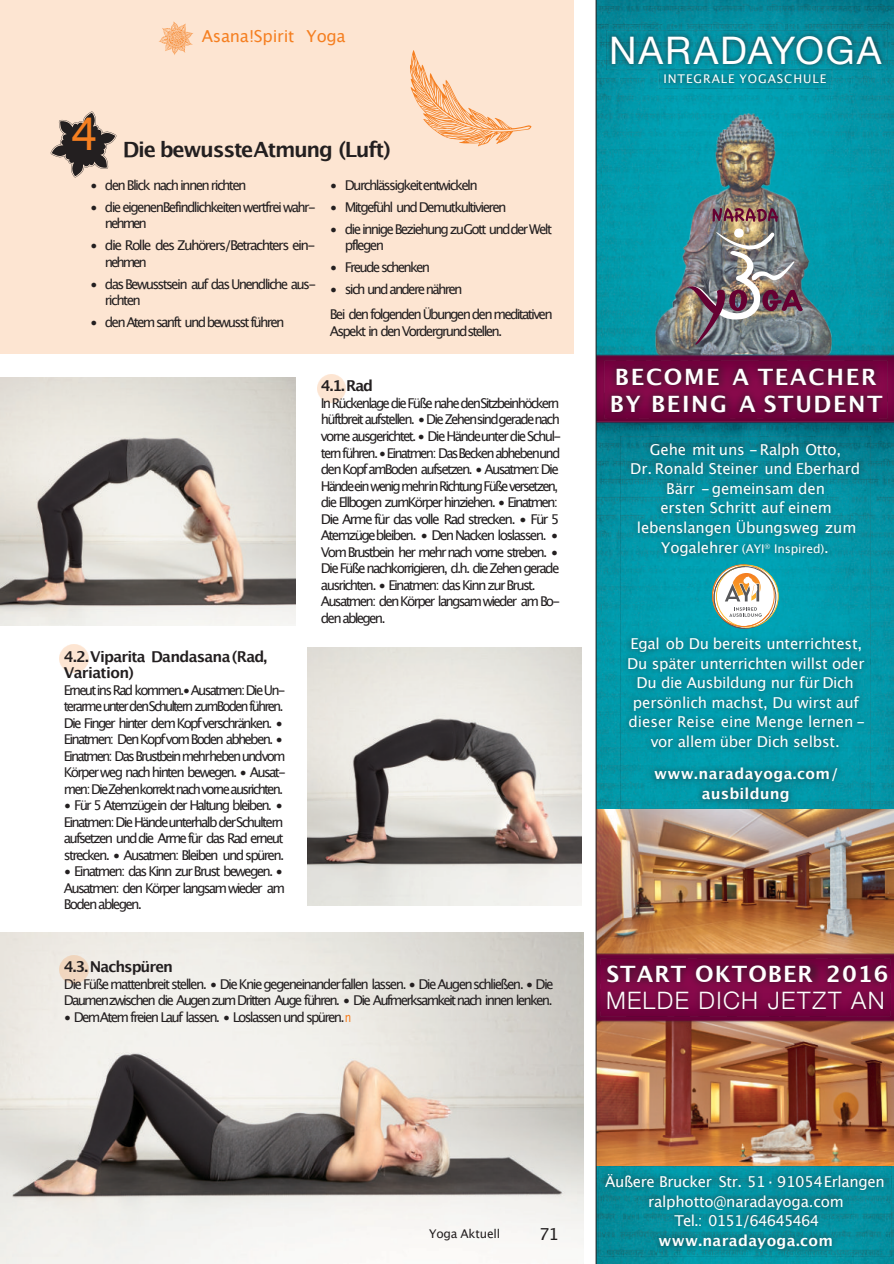
<style>
.page{position:relative;width:894px;height:1264px;background:#fff}
.page>*{position:absolute;margin:0;border:0;box-sizing:border-box;transform-origin:0 0}
.t1{font:37.95px "Helvetica Neue";letter-spacing:.05em;color:#fff}
.t2{font:300 24px "Helvetica Neue";letter-spacing:.055em;color:#fff}
.t3{font:700 22.5px/27px "Lucida Grande";letter-spacing:.07em;color:#fff}
.t4{font:700 22.5px "Lucida Grande";letter-spacing:.045em;color:#fff}
.t5{font:700 21px "Lucida Grande";letter-spacing:-.06em;color:#231f20}
.t6{font:16.5px "Lucida Grande";letter-spacing:-.015em;color:#f57f21}
.t7{font:16.5px "Lucida Grande";color:#231f20}
.t8{font:15px/19.5px "Lucida Grande";letter-spacing:-.015em;color:#fff;text-align:center}
.t9{font:700 15px/16.5px "Lucida Grande";letter-spacing:-.05em;color:#231f20}
.t10{font:700 15px/19.5px "Lucida Grande";letter-spacing:.025em;color:#fff;text-align:center}
.t11{font:13.5px/16.5px "Lucida Grande";letter-spacing:-.13em;color:#231f20}
.t12{font:12px "Lucida Grande";letter-spacing:-.01em;color:#fff}
.t13{font:12px "Lucida Grande";letter-spacing:.075em;color:#fff}
.t14{font:12px "Lucida Grande";letter-spacing:-.015em;color:#231f20}
.s1{font-size:13.2px;color:#f57f21}
.s2{font-size:15px}
</style>
<div class="page">
<img style="left:0;top:932px;width:583px;height:331px">
<img style="left:60px;top:955px;width:28px;height:28px">
<img style="left:596px;top:424px;width:297px;height:568px">
<img style="left:596px;top:992px;width:297px;height:271px">
<img style="left:596px;top:1020px;width:297px;height:145px">
<img style="left:596px;top:0;width:297px;height:355px">
<img style="left:620px;top:436px;width:249px;height:372px">
<img style="left:654px;top:112px;width:183px;height:243px">
<img style="left:685px;top:208px;width:117px;height:138px">
<img style="left:596px;top:355px;width:297px;height:69px">
<img style="left:603px;top:361px;width:284px;height:58px">
<img style="left:599px;top:958px;width:291px;height:58px">
<img style="left:598px;top:1166px;width:293px;height:90px">
<img style="left:606px;top:31px;width:281px;height:58px">
<svg style="left:707px;top:563px;width:71px;height:67px"></svg>
<svg style="left:50px;top:111px;width:66px;height:66px;background:#95877d"></svg>
<svg style="left:158px;top:21px;width:35px;height:34px"></svg>
<img style="left:317px;top:374px;width:28px;height:29px">
<img style="left:60px;top:644px;width:28px;height:28px">
<svg style="left:409px;top:50px;width:122px;height:96px;background:#fbd4b5"></svg>
<img style="left:0;top:377px;width:296px;height:248px">
<img style="left:307px;top:647px;width:274px;height:257px">
<hr style="left:595px;top:0;width:1px;height:1263px;background:#231f20">
<p class="t6" style="left:202px;top:29px;width:145px">Asana!Spirit Yoga</p>
<h3 class="t5" style="left:70px;top:140px;width:322px"><sup>4</sup> Die bewussteAtmung (Luft)</h3>
<p class="t11" style="left:90px;top:177px;width:158px">• den Blick nach innen richten</p>
<p class="t11" style="left:105px;top:199px;width:212px;text-indent:-15px">• die eigenenBefindlichkeiten wertfrei wahr&shy;nehmen</p>
<p class="t11" style="left:105px;top:238px;width:212px;text-indent:-15px">• die Rolle des Zuhörers/Betrachters ein&shy;nehmen</p>
<p class="t11" style="left:105px;top:276px;width:213px;text-indent:-15px">• das Bewusstsein auf das Unendliche aus&shy;richten</p>
<p class="t11" style="left:90px;top:315px;width:196px">• den Atem sanft und bewusst führen</p>
<p class="t11" style="left:330px;top:177px;width:149px">• Durchlässigkeitentwickeln</p>
<p class="t11" style="left:330px;top:199px;width:178px">• Mitgefühl und Demutkultivieren</p>
<p class="t11" style="left:345px;top:221px;width:209px;text-indent:-15px">• die innige Beziehung zuGott undder Welt pflegen</p>
<p class="t11" style="left:330px;top:260px;width:102px">• Freude schenken</p>
<p class="t11" style="left:330px;top:278px;width:224px;line-height:25px">• sich und andere nähren<br>Bei den folgenden Übungen den meditativen</p>
<p class="t11" style="left:330px;top:323px;width:174px">Aspekt in den Vordergrundstellen.</p>
<p class="t9" style="left:64px;top:649px;width:205px">4.2.Viparita Dandasana(Rad,<br>Variation)</p>
<p class="t11" style="left:64px;top:682px;width:223px">Erneut ins Rad kommen.• Ausatmen: Die Un&shy;terarme unter denSchultern zumBoden führen.<br>Die Finger hinter dem Kopfverschränken. • Einatmen: Den Kopfvom Boden abheben. • Einatmen: Das Brustbein mehrheben undvom Körper weg nach hinten bewegen. • Ausat&shy;men: DieZehenkorrekt nach vorne ausrichten.</p>
<p class="t11" style="left:64px;top:797px;width:222px;text-align:justify">• Für 5 Atemzügein der Haltung bleiben. • Einatmen: Die Händeunterhalb derSchultern aufsetzen und die Arme für das Rad erneut strecken. • Ausatmen: Bleiben und spüren.</p>
<p class="t11" style="left:64px;top:863px;width:223px">• Einatmen: das Kinn zur Brust bewegen. •<br>Ausatmen: den Körper langsam wieder am<br>Boden ablegen.</p>
<p class="t9" style="left:321px;top:379px;width:54px">4.1.Rad</p>
<p class="t11" style="left:321px;top:396px;width:242px">In Rückenlage die Füße nahe denSitzbeinhöckern hüftbreit aufstellen. • Die Zehensindgeradenach vorne ausgerichtet. • Die Händeunter die Schul&shy;tern führen. • Einatmen: DasBecken abhebenund den Kopf amBoden aufsetzen. • Ausatmen: Die Händeein wenig mehrin Richtung Füße versetzen, die Ellbogen zumKörper hinziehen. • Einatmen:<br>Die Arme für das volle Rad strecken. • Für 5<br>Atemzügebleiben. • Den Nacken loslassen. • Vom Brustbein her mehr nach vorne streben. • Die Füße nachkorrigieren, d.h. die Zehen gerade ausrichten. • Einatmen: das Kinn zur Brust.<br>Ausatmen: den Körper langsam wieder am Bo&shy;den ablegen.</p>
<p class="t9" style="left:64px;top:959px;width:111px">4.3. Nachspüren</p>
<p class="t11" style="left:64px;top:976px;width:491px">Die Füße mattenbreit stellen. • Die Knie gegeneinanderfallen lassen. • Die Augenschließen. • Die<br>Daumenzwischen die Augen zum Dritten Auge führen. • Die Aufmerksamkeit nach innen lenken.</p>
<p class="t11" style="left:64px;top:1009px;width:289px">• DemAtem freien Lauf lassen. • Loslassen und spüren.<span class="s1">n</span></p>
<h1 class="t1" style="left:609px;top:28px;width:273px">NARADAYOGA</h1>
<p class="t13" style="left:663px;top:74px;width:164px">INTEGRALE YOGASCHULE</p>
<h3 class="t3" style="left:609px;top:364px;width:274px">BECOME A TEACHER<br>BY BEING A STUDENT</h3>
<p class="t8" style="left:630px;top:441px;width:231px">Gehe mit uns -Ralph Otto,<br>Dr. Ronald Steiner und Eberhard<br>Bärr -gemeinsam den<br>ersten Schritt auf einem lebenslangen Übungsweg zum</p>
<p class="t12" style="left:661px;top:543px;width:169px"><span class="s2">Yogalehrer</span> (AYI<sup>®</sup> Inspired)<span class="s2">.</span></p>
<p class="t8" style="left:627px;top:635px;width:239px">Egal ob Du bereits unterrichtest,<br>Du später unterrichten willst oder<br>Du die Ausbildung nur für Dich persönlich machst, Du wirst auf dieser Reise eine Menge lernen - vor allem über Dich selbst.</p>
<p class="t10" style="left:654px;top:765px;width:186px">www.naradayoga.com/ ausbildung</p>
<h3 class="t4" style="left:606px;top:964px;width:284px">START OKTOBER 2016</h3>
<h2 class="t2" style="left:606px;top:985px;width:280px">MELDE DICH JETZT AN</h2>
<p class="t14" style="left:429px;top:1227px;width:73px">Yoga Aktuell</p>
<p class="t7" style="left:539px;top:1226px;width:21px">71</p>
<p class="t8" style="left:605px;top:1172px;width:281px">Äußere Brucker Str. 51 · 91054Erlangen ralphotto@naradayoga.com<br>Tel.: 0151/64645464</p>
<p class="t10" style="left:658px;top:1231px;width:176px">www.naradayoga.com</p>
</div>
